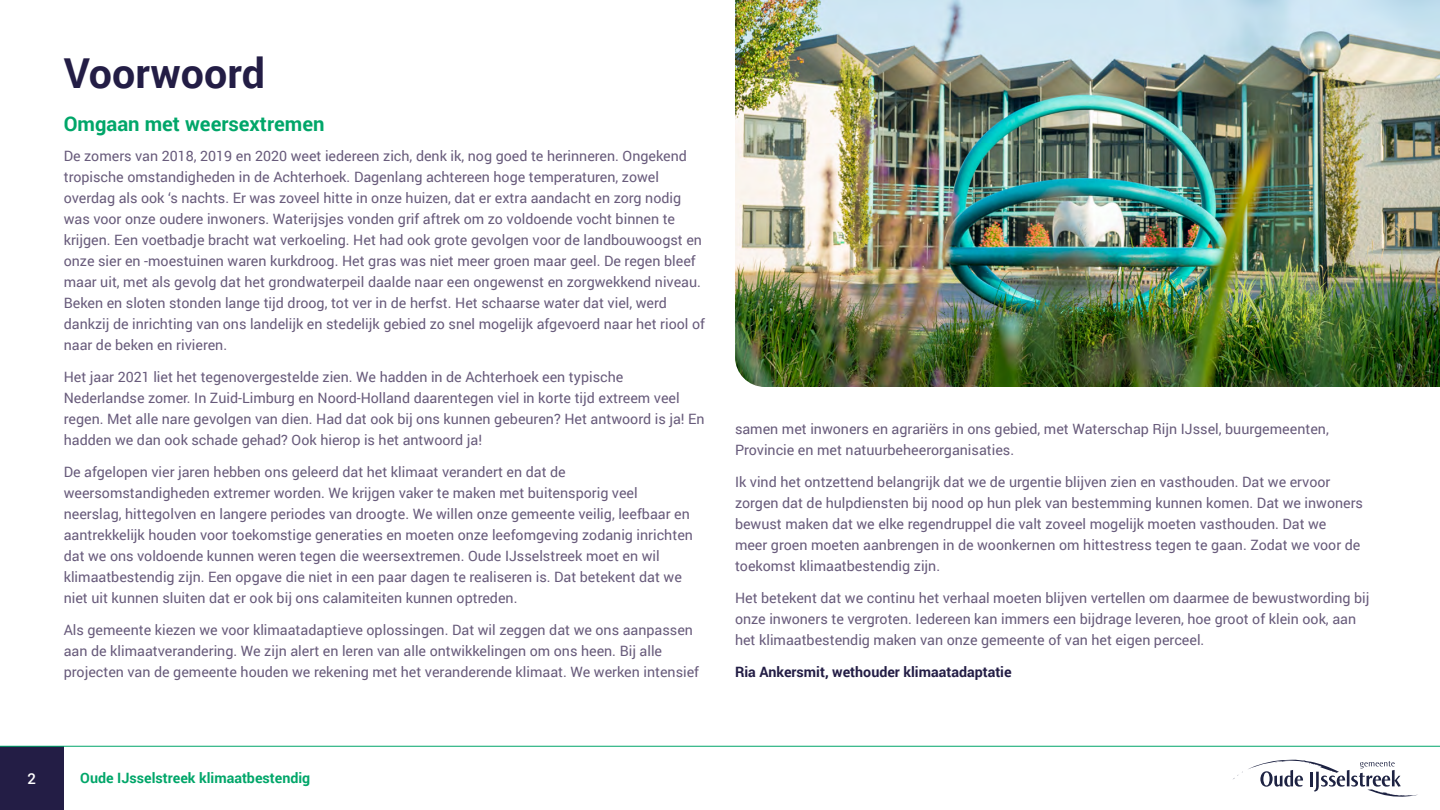
<style>
.page{position:relative;width:1440px;height:810px;background:#fff}
.page>*{position:absolute;margin:0;border:0;box-sizing:border-box;transform-origin:0 0}
.H2_-_TOC{font:700 41.25px "Roboto";color:#231d45}
.H3_-_TOC{font:700 20.25px "Roboto";color:#00a669}
.t1{font:500 15px "Roboto";color:#fff}
.Platte_tekst{font:14.25px/21px "Roboto";color:#685b7b}
.Bold{font:700 14.25px "Roboto";color:#231d45}
.t2{font:700 14.25px "Roboto";color:#00a669}
</style>
<div class="page">
<div style="left:0;top:746px;width:64px;height:64px;background:#231d45"></div>
<svg style="left:1233px;top:760px;width:185px;height:37px"></svg>
<hr style="left:0;top:746px;width:1440px;height:1px;background:#00a669">
<img style="left:735px;top:0;width:705px;height:387px">
<h2 class="H2_-_TOC" style="left:64px;top:44px;width:203px">Voorwoord</h2>
<h3 class="H3_-_TOC" style="left:64px;top:109px;width:262px">Omgaan met weersextremen</h3>
<p class="Platte_tekst" style="left:64px;top:145px;width:643px">De zomers van 2018, 2019 en 2020 weet iedereen zich, denk ik, nog goed te herinneren. Ongekend tropische omstandigheden in de Achterhoek. Dagenlang achtereen hoge temperaturen, zowel overdag als ook ‘s nachts. Er was zoveel hitte in onze huizen, dat er extra aandacht en zorg nodig was voor onze oudere inwoners. Waterijsjes vonden grif aftrek om zo voldoende vocht binnen te krijgen. Een voetbadje bracht wat verkoeling. Het had ook grote gevolgen voor de landbouwoogst en onze sier en -moestuinen waren kurkdroog. Het gras was niet meer groen maar geel. De regen bleef maar uit, met als gevolg dat het grondwaterpeil daalde naar een ongewenst en zorgwekkend niveau.<br>Beken en sloten stonden lange tijd droog, tot ver in de herfst. Het schaarse water dat viel, werd dankzij de inrichting van ons landelijk en stedelijk gebied zo snel mogelijk afgevoerd naar het riool of naar de beken en rivieren.</p>
<p class="Platte_tekst" style="left:64px;top:366px;width:642px">Het jaar 2021 liet het tegenovergestelde zien. We hadden in de Achterhoek een typische Nederlandse zomer. In Zuid-Limburg en Noord-Holland daarentegen viel in korte tijd extreem veel regen. Met alle nare gevolgen van dien. Had dat ook bij ons kunnen gebeuren? Het antwoord is ja! En hadden we dan ook schade gehad? Ook hierop is het antwoord ja!</p>
<p class="Platte_tekst" style="left:64px;top:461px;width:631px">De afgelopen vier jaren hebben ons geleerd dat het klimaat verandert en dat de weersomstandigheden extremer worden. We krijgen vaker te maken met buitensporig veel neerslag, hittegolven en langere periodes van droogte. We willen onze gemeente veilig, leefbaar en aantrekkelijk houden voor toekomstige generaties en moeten onze leefomgeving zodanig inrichten dat we ons voldoende kunnen weren tegen die weersextremen. Oude IJsselstreek moet en wil klimaatbestendig zijn. Een opgave die niet in een paar dagen te realiseren is. Dat betekent dat we niet uit kunnen sluiten dat er ook bij ons calamiteiten kunnen optreden.</p>
<p class="Platte_tekst" style="left:64px;top:619px;width:637px">Als gemeente kiezen we voor klimaatadaptieve oplossingen. Dat wil zeggen dat we ons aanpassen aan de klimaatverandering. We zijn alert en leren van alle ontwikkelingen om ons heen. Bij alle projecten van de gemeente houden we rekening met het veranderende klimaat. We werken intensief</p>
<p class="Platte_tekst" style="left:735px;top:418px;width:595px">samen met inwoners en agrariërs in ons gebied, met Waterschap Rijn IJssel, buurgemeenten,<br>Provincie en met natuurbeheerorganisaties.</p>
<p class="Platte_tekst" style="left:735px;top:471px;width:630px">Ik vind het ontzettend belangrijk dat we de urgentie blijven zien en vasthouden. Dat we ervoor zorgen dat de hulpdiensten bij nood op hun plek van bestemming kunnen komen. Dat we inwoners bewust maken dat we elke regendruppel die valt zoveel mogelijk moeten vasthouden. Dat we<br>meer groen moeten aanbrengen in de woonkernen om hittestress tegen te gaan. Zodat we voor de toekomst klimaatbestendig zijn.</p>
<p class="Platte_tekst" style="left:735px;top:587px;width:636px">Het betekent dat we continu het verhaal moeten blijven vertellen om daarmee de bewustwording bij onze inwoners te vergroten. Iedereen kan immers een bijdrage leveren, hoe groot of klein ook, aan het klimaatbestendig maken van onze gemeente of van het eigen perceel.</p>
<p class="Bold" style="left:735px;top:662px;width:278px">Ria Ankersmit, wethouder klimaatadaptatie</p>
<p class="t1" style="left:28px;top:768px;width:10px">2</p>
<p class="t2" style="left:80px;top:768px;width:232px">Oude IJsselstreek klimaatbestendig</p>
</div>
